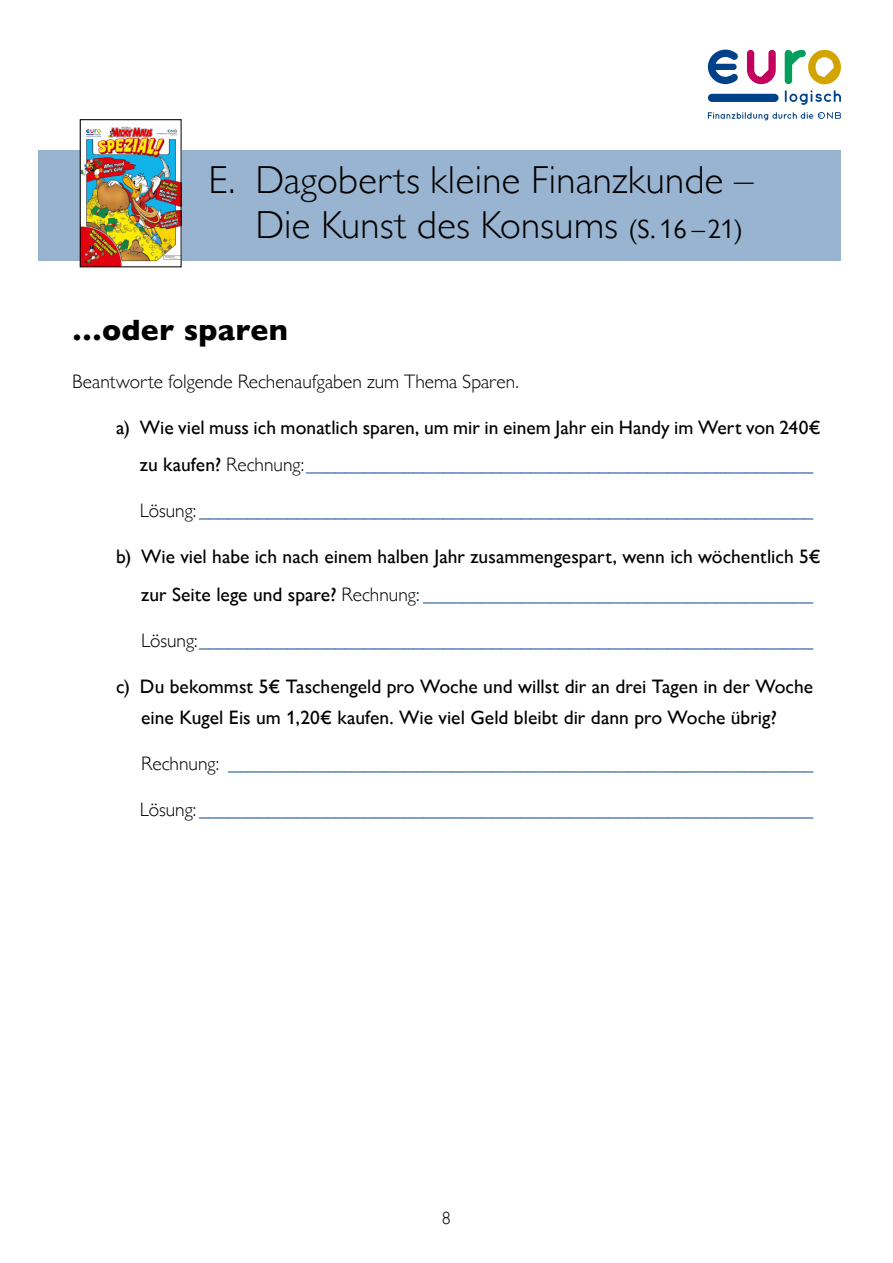
<style>
.page{position:relative;width:893px;height:1263px;background:#fff}
.page>*{position:absolute;margin:0;border:0;box-sizing:border-box;transform-origin:0 0}
.t1{font:300 39px/45px "Gill Sans MT Pro";letter-spacing:.01em;color:#000;text-align:right}
.t2{font:800 30px "Gill Sans MT Pro";letter-spacing:.01em;color:#000}
.t3{font:500 19.5px/37.5px "Gill Sans MT Pro";color:#000}
.t4{font:300 19.5px "Gill Sans MT Pro";letter-spacing:-.005em;color:#004289}
.t5{font:300 19.5px "Gill Sans MT Pro";color:#000}
.t6{font:300 18px "Gill Sans MT Pro";color:#000}
.s1{font-weight:400;font-size:27px}
.s2{font-weight:300}
.s3{font-weight:300;color:#004289}
.s4{color:#000}
</style>
<div class="page">
<div style="left:38px;top:150px;width:803px;height:110px;background:#99b4d0"></div>
<div style="left:708px;top:94px;width:71px;height:8px;background:#004289;border-radius:4px"></div>
<svg style="left:785px;top:90px;width:56px;height:15px"></svg>
<svg style="left:785px;top:50px;width:56px;height:34px"></svg>
<svg style="left:747px;top:50px;width:29px;height:34px"></svg>
<svg style="left:708px;top:50px;width:30px;height:34px"></svg>
<svg style="left:708px;top:112px;width:133px;height:8px"></svg>
<img style="left:82px;top:126px;width:97px;height:139px">
<div style="left:80px;top:120px;width:101px;height:147px;border:1px solid #000"></div>
<h1 class="t1" style="left:208px;top:157px;width:547px">E. Dagoberts kleine Finanzkunde –<br>Die Kunst des Konsums <span class="s1">(S. 16 –21)</span></h1>
<h2 class="t2" style="left:72px;top:312px;width:217px">…oder sparen</h2>
<p class="t5" style="left:72px;top:369px;width:446px">Beantworte folgende Rechenaufgaben zum Thema Sparen.</p>
<p class="t3" style="left:140px;top:408px;width:682px;text-indent:-24px">a) Wie viel muss ich monatlich sparen, um mir in einem Jahr ein Handy im Wert von 240€ zu kaufen? <span class="s2">Rechnung:</span><span class="s3">____________________________________________________</span></p>
<p class="t4" style="left:140px;top:499px;width:675px"><span class="s4">Lösung:</span> _______________________________________________________________</p>
<p class="t3" style="left:141px;top:538px;width:681px;text-indent:-25px">b) Wie viel habe ich nach einem halben Jahr zusammengespart, wenn ich wöchentlich 5€ zur Seite lege und spare? <span class="s2">Rechnung:</span> <span class="s3">________________________________________</span></p>
<p class="t4" style="left:141px;top:628px;width:674px"><span class="s4">Lösung:</span>_______________________________________________________________</p>
<p class="t3" style="left:116px;top:670px;width:698px;line-height:31px;text-align:center">c) Du bekommst 5€ Taschengeld pro Woche und willst dir an drei Tagen in der Woche eine Kugel Eis um 1,20€ kaufen. Wie viel Geld bleibt dir dann pro Woche übrig?</p>
<p class="t4" style="left:141px;top:751px;width:674px"><span class="s4">Rechnung:</span> ____________________________________________________________</p>
<p class="t4" style="left:140px;top:797px;width:675px"><span class="s4">Lösung:</span> _______________________________________________________________</p>
<p class="t6" style="left:442px;top:1207px;width:10px">8</p>
</div>
